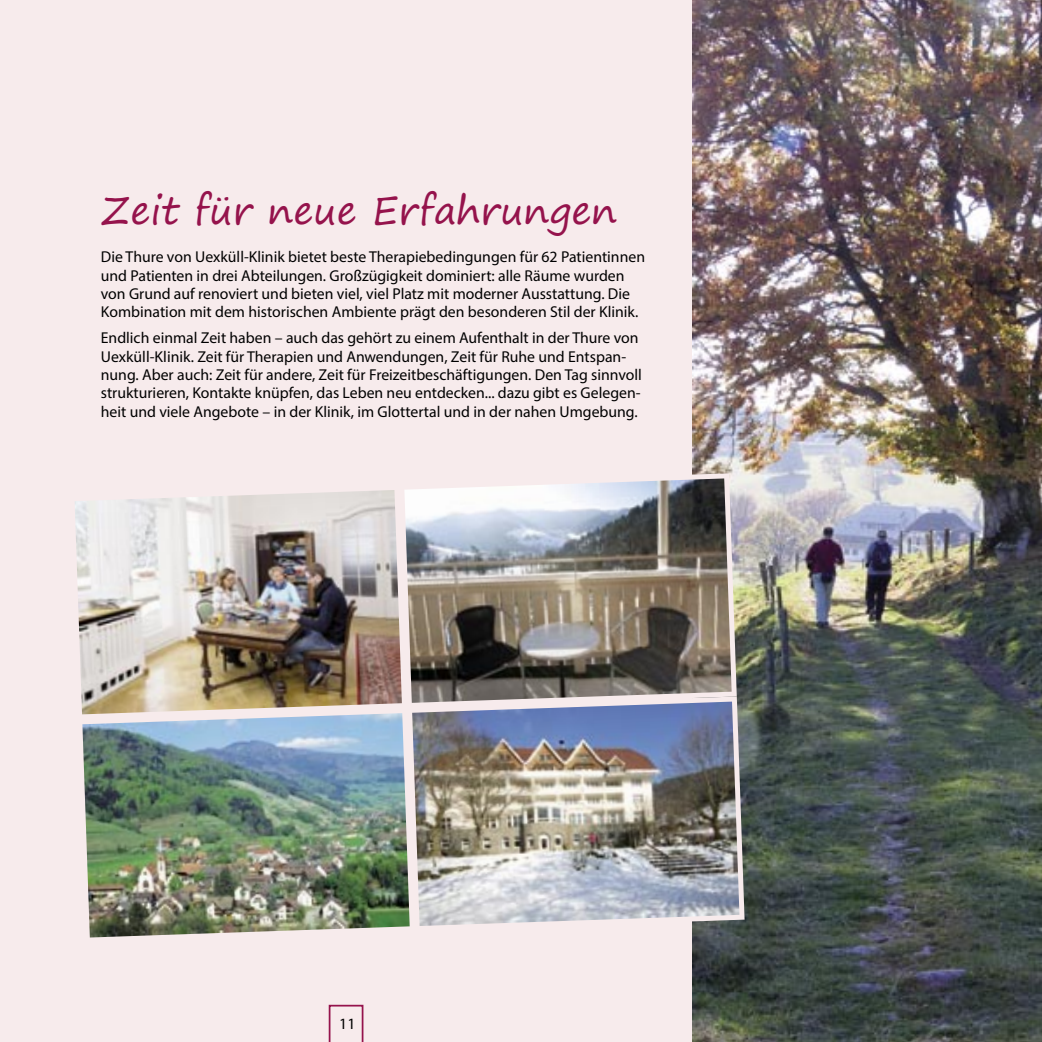
<style>
.page{position:relative;width:1042px;height:1042px;background:#f7ebec}
.page>*{position:absolute;margin:0;border:0;box-sizing:border-box;transform-origin:0 0}
.handschrift{font:38.5px "Segoe Print";color:#95134c}
.Standardtext{font:15.75px/18.4px "Myriad Pro";color:#000}
.t1{font:15.75px "Myriad";color:#000}
</style>
<div class="page">
<svg style="left:329px;top:1005px;width:34px;height:37px"></svg>
<img style="left:692px;top:0;width:350px;height:1042px">
<img style="left:75px;top:490px;width:327px;height:223px">
<img style="left:82px;top:713px;width:328px;height:224px">
<svg style="left:692px;top:473px;width:45px;height:223px"></svg>
<img style="left:405px;top:478px;width:326px;height:225px">
<svg style="left:412px;top:696px;width:332px;height:235px"></svg>
<img style="left:412px;top:701px;width:327px;height:225px">
<p class="handschrift" style="left:101px;top:176px;width:518px">Zeit für neue Erfahrungen</p>
<p class="Standardtext" style="left:101px;top:247px;width:546px">Die Thure von Uexküll-Klinik bietet beste Therapiebedingungen für 62 Patientinnen und Patienten in drei Abteilungen. Großzügigkeit dominiert: alle Räume wurden von Grund auf renoviert und bieten viel, viel Platz mit moderner Ausstattung. Die Kombination mit dem historischen Ambiente prägt den besonderen Stil der Klinik.</p>
<p class="Standardtext" style="left:101px;top:328px;width:542px">Endlich einmal Zeit haben – auch das gehört zu einem Aufenthalt in der Thure von Uexküll-Klinik. Zeit für Therapien und Anwendungen, Zeit für Ruhe und Entspan&shy;nung. Aber auch: Zeit für andere, Zeit für Freizeitbeschäftigungen. Den Tag sinnvoll strukturieren, Kontakte knüpfen, das Leben neu entdecken... dazu gibt es Gelegen&shy;heit und viele Angebote – in der Klinik, im Glottertal und in der nahen Umgebung.</p>
<p class="t1" style="left:339px;top:1016px;width:18px">11</p>
</div>
